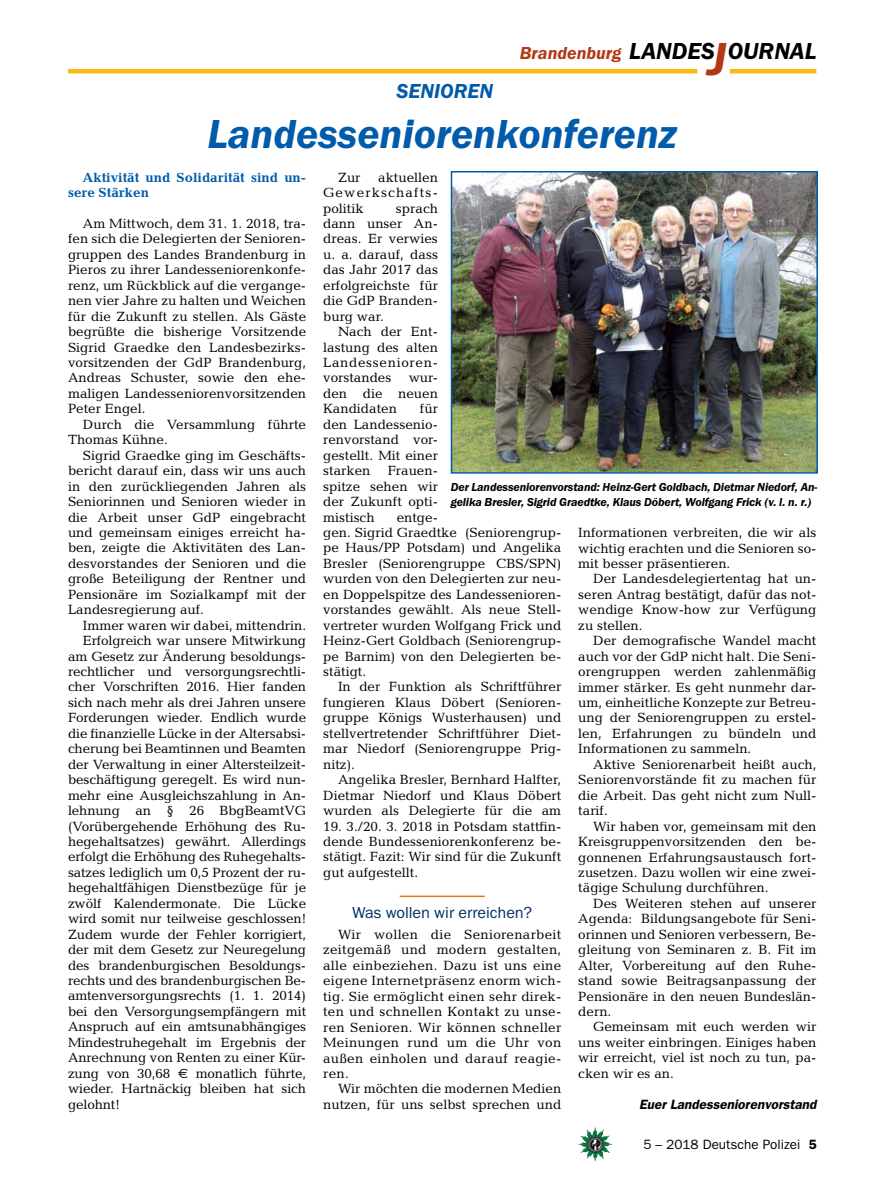
<style>
.page{position:relative;width:893px;height:1191px;background:#fff}
.page>*{position:absolute;margin:0;border:0;box-sizing:border-box;transform-origin:0 0}
.t1{font:italic 600 42px "Franklin Gothic Itc T";color:#005baa}
.t2{font:italic 600 24px "Franklin Gothic Itc T";color:#000}
.t3{font:italic 600 21px "Franklin Gothic Itc T";color:#005baa}
.t4{font:italic 600 18px "Franklin Gothic Itc T";color:#b33916}
.t5{font:16.5px "Franklin Gothic Itc T";color:#002f67}
.t6{font:13.5px/15.5px "Candida";color:#000;text-align:justify}
.t7{font:700 13.5px/15.5px "Candida";color:#005baa}
.t8{font:italic 600 13.5px "Franklin Gothic";color:#000}
.t9{font:13.5px "Franklin Gothic";color:#000}
.t10{font:italic 600 12px/15.5px "Franklin Gothic Itc T";letter-spacing:-.01em;color:#000}
.s1{font-size:48px;color:#b33916}
.s2{font-family:"Euro Sans"}
.s3{font-weight:600}
</style>
<div class="page">
<img style="left:578px;top:1127px;width:17px;height:25px">
<hr style="left:730px;top:69px;width:86px;height:4px;background:#fdb913">
<hr style="left:68px;top:69px;width:629px;height:4px;background:#fdb913">
<img style="left:454px;top:174px;width:361px;height:296px">
<div style="left:451px;top:171px;width:367px;height:302px;border:2px solid #005baa"></div>
<hr style="left:400px;top:895px;width:85px;height:2px;background:#de761c">
<h3 class="t3" style="left:396px;top:79px;width:58px">Senioren</h3>
<h3 class="t4" style="left:520px;top:42px;width:103px">Brandenburg</h3>
<h2 class="t2" style="left:629px;top:37px;width:189px">LANDES<span class="s1">J</span>OURNAL</h2>
<h1 class="t1" style="left:207px;top:109px;width:471px">Landesseniorenkonferenz</h1>
<p class="t7" style="left:68px;top:169px;width:240px;text-indent:15px">Aktivität und Solidarität sind un&shy;sere Stärken</p>
<p class="t6" style="left:68px;top:216px;width:240px;text-indent:15px">Am Mittwoch, dem 31. 1. 2018, tra&shy;fen sich die Delegierten der Senioren&shy;gruppen des Landes Brandenburg in Pieros zu ihrer Landesseniorenkonfe&shy;renz, um Rückblick auf die vergange&shy;nen vier Jahre zu halten und Weichen für die Zukunft zu stellen. Als Gäste begrüßte die bisherige Vorsitzende Sigrid Graedke den Landesbezirks&shy;vorsitzenden der GdP Brandenburg, Andreas Schuster, sowie den ehe&shy;maligen Landesseniorenvorsitzenden Peter Engel.</p>
<p class="t6" style="left:68px;top:416px;width:240px;text-indent:15px">Durch die Versammlung führte<br>Thomas Kühne.</p>
<p class="t6" style="left:68px;top:447px;width:240px;text-indent:15px">Sigrid Graedke ging im Geschäfts&shy;bericht darauf ein, dass wir uns auch in den zurückliegenden Jahren als Seniorinnen und Senioren wieder in die Arbeit unser GdP eingebracht und gemeinsam einiges erreicht ha&shy;ben, zeigte die Aktivitäten des Lan&shy;desvorstandes der Senioren und die große Beteiligung der Rentner und Pensionäre im Sozialkampf mit der Landesregierung auf.</p>
<p class="t6" style="left:83px;top:617px;width:225px">Immer waren wir dabei, mittendrin.</p>
<p class="t6" style="left:83px;top:633px;width:225px">Erfolgreich war unsere Mitwirkung</p>
<p class="t6" style="left:68px;top:648px;width:240px">am Gesetz zur Änderung besoldungs-</p>
<p class="t6" style="left:68px;top:664px;width:240px">rechtlicher und versorgungsrechtli-</p>
<p class="t6" style="left:68px;top:679px;width:240px">cher Vorschriften 2016. Hier fanden</p>
<p class="t6" style="left:68px;top:694px;width:240px">sich nach mehr als drei Jahren unsere</p>
<p class="t6" style="left:68px;top:710px;width:240px">Forderungen wieder. Endlich wurde</p>
<p class="t6" style="left:68px;top:725px;width:240px">die finanzielle Lücke in der Altersabsi-</p>
<p class="t6" style="left:68px;top:741px;width:240px">cherung bei Beamtinnen und Beamten</p>
<p class="t6" style="left:68px;top:756px;width:240px">der Verwaltung in einer Altersteilzeit-</p>
<p class="t6" style="left:68px;top:772px;width:240px">beschäftigung geregelt. Es wird nun-</p>
<p class="t6" style="left:68px;top:787px;width:240px">mehr eine Ausgleichszahlung in An-</p>
<p class="t6" style="left:68px;top:803px;width:240px">lehnung an § 26 BbgBeamtVG</p>
<p class="t6" style="left:68px;top:818px;width:240px">(Vorübergehende Erhöhung des Ru-</p>
<p class="t6" style="left:68px;top:833px;width:240px">hegehaltsatzes) gewährt. Allerdings</p>
<p class="t6" style="left:68px;top:849px;width:240px">erfolgt die Erhöhung des Ruhegehalts-</p>
<p class="t6" style="left:68px;top:864px;width:240px">satzes lediglich um 0,5 Prozent der ru-</p>
<p class="t6" style="left:68px;top:880px;width:240px">hegehaltfähigen Dienstbezüge für je</p>
<p class="t6" style="left:68px;top:895px;width:240px">zwölf Kalendermonate. Die Lücke</p>
<p class="t6" style="left:68px;top:911px;width:240px">wird somit nur teilweise geschlossen!</p>
<p class="t6" style="left:68px;top:926px;width:240px">Zudem wurde der Fehler korrigiert,</p>
<p class="t6" style="left:68px;top:942px;width:240px">der mit dem Gesetz zur Neuregelung</p>
<p class="t6" style="left:68px;top:957px;width:240px">des brandenburgischen Besoldungs-</p>
<p class="t6" style="left:68px;top:972px;width:240px">rechts und des brandenburgischen Be-</p>
<p class="t6" style="left:68px;top:988px;width:240px">amtenversorgungsrechts (1. 1. 2014)</p>
<p class="t6" style="left:68px;top:1003px;width:240px">bei den Versorgungsempfängern mit</p>
<p class="t6" style="left:68px;top:1019px;width:240px">Anspruch auf ein amtsunabhängiges</p>
<p class="t6" style="left:68px;top:1034px;width:240px">Mindestruhegehalt im Ergebnis der</p>
<p class="t6" style="left:68px;top:1050px;width:240px">Anrechnung von Renten zu einer Kür-</p>
<p class="t6" style="left:68px;top:1065px;width:240px">zung von 30,68 <span class="s2">€</span> monatlich führte,</p>
<p class="t6" style="left:68px;top:1081px;width:240px">wieder. Hartnäckig bleiben hat sich</p>
<p class="t6" style="left:68px;top:1096px;width:53px">gelohnt!</p>
<p class="t6" style="left:323px;top:169px;width:116px;text-indent:55px">aktuellen Gewerkschafts&shy;politik</p>
<p class="t6" style="left:338px;top:169px;width:24px">Zur</p>
<p class="t6" style="left:323px;top:200px;width:116px;text-indent:73px">sprach dann unser An&shy;dreas. Er verwies u. a. darauf, dass das Jahr 2017 das erfolgreichste für die GdP Branden&shy;burg war.</p>
<p class="t6" style="left:323px;top:324px;width:116px;text-indent:15px">Nach der Ent&shy;lastung des alten Landessenioren&shy;vorstandes</p>
<p class="t6" style="left:323px;top:370px;width:116px;text-indent:86px">wur&shy;den die neuen Kandidaten</p>
<p class="t6" style="left:323px;top:401px;width:116px;text-indent:97px">für den Landessenio&shy;renvorstand vor&shy;gestellt. Mit einer starken</p>
<p class="t6" style="left:323px;top:463px;width:116px;text-indent:65px">Frauen&shy;spitze sehen wir der Zukunft opti&shy;mistisch</p>
<p class="t10" style="left:451px;top:479px;width:368px">Der Landesseniorenvorstand: Heinz-Gert Goldbach, Dietmar Niedorf, An&shy;gelika Bresler, Sigrid Graedtke, Klaus Döbert, Wolfgang Frick (v. l. n. r.)</p>
<p class="t6" style="left:323px;top:509px;width:240px;text-align:left;text-indent:74px">entge-<br>gen. Sigrid Graedtke (Seniorengrup&shy;pe Haus/PP Potsdam) und Angelika<br>Bresler (Seniorengruppe CBS/SPN) wurden von den Delegierten zur neu&shy;en Doppelspitze des Landessenioren&shy;vorstandes gewählt. Als neue Stell&shy;vertreter wurden Wolfgang Frick und<br>Heinz-Gert Goldbach (Seniorengrup&shy;pe Barnim) von den Delegierten be&shy;stätigt.</p>
<p class="t6" style="left:323px;top:679px;width:240px;text-indent:15px">In der Funktion als Schriftführer fungieren Klaus Döbert (Senioren&shy;gruppe Königs Wusterhausen) und stellvertretender Schriftführer Diet&shy;mar Niedorf (Seniorengruppe Prig&shy;nitz).</p>
<p class="t6" style="left:323px;top:772px;width:240px;text-indent:15px">Angelika Bresler, Bernhard Halfter, Dietmar Niedorf und Klaus Döbert wurden als Delegierte für die am</p>
<p class="t6" style="left:323px;top:818px;width:240px">19. 3./20. 3. 2018 in Potsdam stattfin&shy;dende Bundesseniorenkonferenz be&shy;stätigt. Fazit: Wir sind für die Zukunft gut aufgestellt.</p>
<p class="t5" style="left:352px;top:903px;width:182px">Was wollen wir erreichen?</p>
<p class="t6" style="left:323px;top:926px;width:240px;text-indent:15px">Wir wollen die Seniorenarbeit zeitgemäß und modern gestalten, alle einbeziehen. Dazu ist uns eine eigene Internetpräsenz enorm wich&shy;tig. Sie ermöglicht einen sehr direk&shy;ten und schnellen Kontakt zu unse&shy;ren Senioren. Wir können schneller Meinungen rund um die Uhr von außen einholen und darauf reagie&shy;ren.</p>
<p class="t6" style="left:323px;top:1081px;width:240px;text-align:right">Wir möchten die modernen Medien nutzen, für uns selbst sprechen und</p>
<p class="t6" style="left:578px;top:525px;width:240px">Informationen verbreiten, die wir als wichtig erachten und die Senioren so&shy;mit besser präsentieren.</p>
<p class="t6" style="left:578px;top:571px;width:240px;text-indent:15px">Der Landesdelegiertentag hat un&shy;seren Antrag bestätigt, dafür das not&shy;wendige Know-how zur Verfügung zu stellen.</p>
<p class="t6" style="left:578px;top:633px;width:240px;text-indent:15px">Der demografische Wandel macht auch vor der GdP nicht halt. Die Seni&shy;orengruppen werden zahlenmäßig immer stärker. Es geht nunmehr dar&shy;um, einheitliche Konzepte zur Betreu&shy;ung der Seniorengruppen zu erstel&shy;len, Erfahrungen zu bündeln und Informationen zu sammeln.</p>
<p class="t6" style="left:578px;top:756px;width:240px;text-indent:15px">Aktive Seniorenarbeit heißt auch, Seniorenvorstände fit zu machen für die Arbeit. Das geht nicht zum Null&shy;tarif.</p>
<p class="t6" style="left:578px;top:818px;width:240px;text-indent:15px">Wir haben vor, gemeinsam mit den Kreisgruppenvorsitzenden den be&shy;gonnenen Erfahrungsaustausch fort&shy;zusetzen. Dazu wollen wir eine zwei&shy;tägige Schulung durchführen.</p>
<p class="t6" style="left:578px;top:895px;width:240px;text-indent:15px">Des Weiteren stehen auf unserer Agenda: Bildungsangebote für Seni&shy;orinnen und Senioren verbessern, Be&shy;gleitung von Seminaren z. B. Fit im Alter, Vorbereitung auf den Ruhe&shy;stand sowie Beitragsanpassung der Pensionäre in den neuen Bundeslän&shy;dern.</p>
<p class="t6" style="left:578px;top:1019px;width:240px;text-indent:15px">Gemeinsam mit euch werden wir uns weiter einbringen. Einiges haben wir erreicht, viel ist noch zu tun, pa&shy;cken wir es an.</p>
<p class="t8" style="left:639px;top:1096px;width:179px">Euer Landesseniorenvorstand</p>
<p class="t9" style="left:643px;top:1136px;width:175px">5 – 2018 Deutsche Polizei <span class="s3">5</span></p>
</div>
